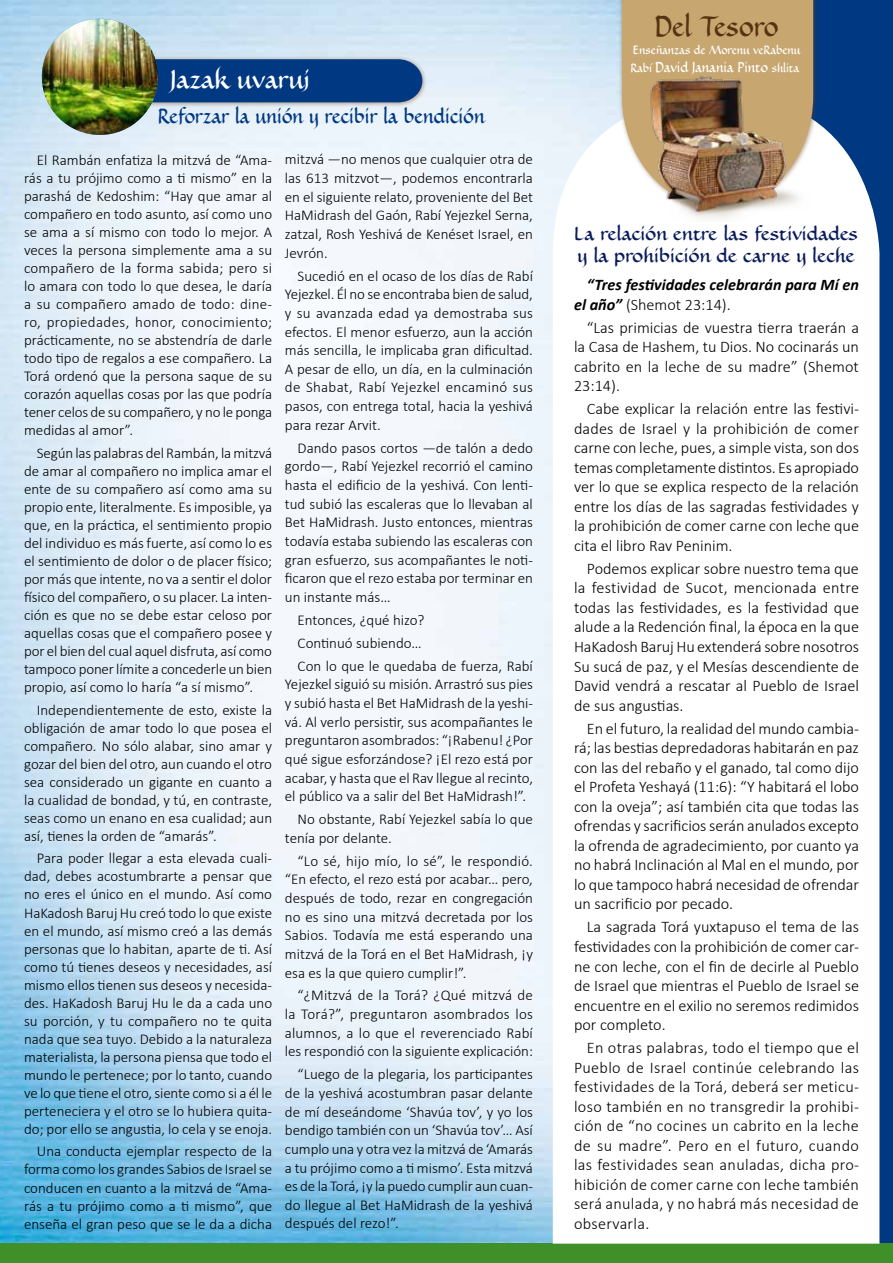
<style>
.page{position:relative;width:893px;height:1263px;background:#fff}
.page>*{position:absolute;margin:0;border:0;box-sizing:border-box;transform-origin:0 0}
.t1{font:700 27px "Demi Tasse";letter-spacing:.01em;color:#563412;scale:.9 1}
.t2{font:700 24px "Demi Tasse";color:#fff}
.t3{font:700 19.5px "Demi Tasse";color:#003882;scale:.9 1}
.t4{font:700 18px/21.8px "Demi Tasse";color:#0a1b5a}
.t5{font:300 16.2px/19.5px "Calibri";color:#000;text-align:justify}
.t6{font:italic 700 16.2px/19.5px "Calibri";color:#000}
.t7{font:300 15px/18px "Calibri";color:#000;text-align:justify}
.t8{font:700 13.5px "Demi Tasse";color:#fff;scale:.9 1}
.t9{font:700 11.4px "Demi Tasse";color:#fff;scale:.9 1}
.s1{font-size:11.4px}
.s2{font-weight:300;font-style:normal}
</style>
<div class="page">
<img style="left:0;top:0;width:618px;height:1243px">
<div style="left:722px;top:0;width:171px;height:1263px;background:#003882"></div>
<div style="left:110px;top:55px;width:317px;height:53px;background:#673e16;opacity:.5"></div>
<div style="left:153px;top:59px;width:269px;height:43px;background:#003882"></div>
<div style="left:0;top:1243px;width:893px;height:20px;background:#409029"></div>
<svg style="left:553px;top:94px;width:326px;height:1149px"></svg>
<div style="left:618px;top:0;width:201px;height:212px;background:#673e16;opacity:.5"></div>
<div style="left:622px;top:0;width:191px;height:207px;background:#c7a670"></div>
<img style="left:620px;top:75px;width:191px;height:146px">
<img style="left:42px;top:19px;width:116px;height:116px;border-radius:58px">
<h2 class="t2" style="left:171px;top:62px;width:141px">Jazak uvaruj</h2>
<h3 class="t3" style="left:158px;top:102px;width:365px">Reforzar la unión y recibir la bendición</h3>
<p class="t7" style="left:24px;top:151px;width:250px;text-indent:13px">El Rambán enfatiza la mitzvá de “Ama&shy;rás a tu prójimo como a ti mismo” en la parashá de Kedoshim: “Hay que amar al compañero en todo asunto, así como uno se ama a sí mismo con todo lo mejor. A veces la persona simplemente ama a su compañero de la forma sabida; pero si lo amara con todo lo que desea, le daría a su compañero amado de todo: dine&shy;ro, propiedades, honor, conocimiento; prácticamente, no se abstendría de darle todo tipo de regalos a ese compañero. La Torá ordenó que la persona saque de su corazón aquellas cosas por las que podría tener celos de su compañero, y no le ponga medidas al amor”.</p>
<p class="t7" style="left:24px;top:444px;width:250px;text-indent:13px">Según las palabras del Rambán, la mitzvá de amar al compañero no implica amar el ente de su compañero así como ama su propio ente, literalmente. Es imposible, ya que, en la práctica, el sentimiento propio del individuo es más fuerte, así como lo es el sentimiento de dolor o de placer físico; por más que intente, no va a sentir el dolor físico del compañero, o su placer. La inten&shy;ción es que no se debe estar celoso por aquellas cosas que el compañero posee y por el bien del cual aquel disfruta, así como tampoco poner límite a concederle un bien propio, así como lo haría “a sí mismo”.</p>
<p class="t7" style="left:24px;top:701px;width:250px;text-indent:13px">Independientemente de esto, existe la obligación de amar todo lo que posea el compañero. No sólo alabar, sino amar y gozar del bien del otro, aun cuando el otro sea considerado un gigante en cuanto a la cualidad de bondad, y tú, en contraste, seas como un enano en esa cualidad; aun así, tienes la orden de “amarás”.</p>
<p class="t7" style="left:24px;top:849px;width:250px;text-indent:13px">Para poder llegar a esta elevada cuali&shy;dad, debes acostumbrarte a pensar que no eres el único en el mundo. Así como HaKadosh Baruj Hu creó todo lo que existe en el mundo, así mismo creó a las demás personas que lo habitan, aparte de ti. Así como tú tienes deseos y necesidades, así mismo ellos tienen sus deseos y necesida&shy;des. HaKadosh Baruj Hu le da a cada uno su porción, y tu compañero no te quita nada que sea tuyo. Debido a la naturaleza materialista, la persona piensa que todo el mundo le pertenece; por lo tanto, cuando ve lo que tiene el otro, siente como si a él le perteneciera y el otro se lo hubiera quita&shy;do; por ello se angustia, lo cela y se enoja.</p>
<p class="t7" style="left:24px;top:1142px;width:250px;text-indent:13px">Una conducta ejemplar respecto de la forma como los grandes Sabios de Israel se conducen en cuanto a la mitzvá de “Ama&shy;rás a tu prójimo como a ti mismo”, que enseña el gran peso que se le da a dicha</p>
<p class="t7" style="left:285px;top:150px;width:250px;line-height:18.6px">mitzvá —no menos que cualquier otra de las 613 mitzvot—, podemos encontrarla en el siguiente relato, proveniente del Bet HaMidrash del Gaón, Rabí Yejezkel Serna, zatzal, Rosh Yeshivá de Kenéset Israel, en Jevrón.</p>
<p class="t7" style="left:285px;top:266px;width:250px;line-height:18.6px;text-indent:13px">Sucedió en el ocaso de los días de Rabí Yejezkel. Él no se encontraba bien de salud, y su avanzada edad ya demostraba sus efectos. El menor esfuerzo, aun la acción más sencilla, le implicaba gran dificultad.<br>A pesar de ello, un día, en la culminación de Shabat, Rabí Yejezkel encaminó sus pasos, con entrega total, hacia la yeshivá para rezar Arvit.</p>
<p class="t7" style="left:285px;top:438px;width:250px;line-height:18.6px;text-indent:13px">Dando pasos cortos —de talón a dedo gordo—, Rabí Yejezkel recorrió el camino hasta el edificio de la yeshivá. Con lenti&shy;tud subió las escaleras que lo llevaban al Bet HaMidrash. Justo entonces, mientras todavía estaba subiendo las escaleras con gran esfuerzo, sus acompañantes le noti&shy;ficaron que el rezo estaba por terminar en un instante más…</p>
<p class="t7" style="left:298px;top:608px;width:237px;line-height:23px;text-align:left">Entonces, ¿qué hizo?<br>Continuó subiendo…<br>Con lo que le quedaba de fuerza, Rabí</p>
<p class="t7" style="left:285px;top:675px;width:250px;line-height:18.6px">Yejezkel siguió su misión. Arrastró sus pies y subió hasta el Bet HaMidrash de la yeshi&shy;vá. Al verlo persistir, sus acompañantes le preguntaron asombrados: “¡Rabenu! ¿Por qué sigue esforzándose? ¡El rezo está por acabar, y hasta que el Rav llegue al recinto, el público va a salir del Bet HaMidrash!”.</p>
<p class="t7" style="left:285px;top:810px;width:250px;line-height:18.6px;text-indent:13px">No obstante, Rabí Yejezkel sabía lo que tenía por delante.</p>
<p class="t7" style="left:285px;top:851px;width:250px;line-height:18.6px;text-indent:13px">“Lo sé, hijo mío, lo sé”, le respondió. “En efecto, el rezo está por acabar… pero, después de todo, rezar en congregación no es sino una mitzvá decretada por los Sabios. Todavía me está esperando una mitzvá de la Torá en el Bet HaMidrash, ¡y esa es la que quiero cumplir!”.</p>
<p class="t7" style="left:285px;top:986px;width:250px;line-height:18.6px;text-indent:13px">“¿Mitzvá de la Torá? ¿Qué mitzvá de la Torá?”, preguntaron asombrados los alumnos, a lo que el reverenciado Rabí les respondió con la siguiente explicación:</p>
<p class="t7" style="left:285px;top:1065px;width:250px;line-height:18.6px;text-indent:13px">“Luego de la plegaria, los participantes de la yeshivá acostumbran pasar delante de mí deseándome ‘Shavúa tov’, y yo los bendigo también con un ‘Shavúa tov’… Así cumplo una y otra vez la mitzvá de ‘Amarás a tu prójimo como a ti mismo’. Esta mitzvá es de la Torá, ¡y la puedo cumplir aun cuan&shy;do llegue al Bet HaMidrash de la yeshivá después del rezo!”.</p>
<h1 class="t1" style="left:656px;top:7px;width:139px">Del Tesoro</h1>
<p class="t9" style="left:633px;top:41px;width:187px">Enseñanzas de Morenu veRabenu</p>
<p class="t8" style="left:631px;top:57px;width:189px"><span class="s1">Rabí</span> David Janania Pinto <span class="s1">shlita</span></p>
<p class="t4" style="left:575px;top:223px;width:285px">La relación entre las festividades y la prohibición de carne y leche</p>
<p class="t6" style="left:574px;top:274px;width:286px;text-indent:13px">“Tres festividades celebrarán para Mí en el año” <span class="s2">(Shemot 23:14).</span></p>
<p class="t5" style="left:574px;top:317px;width:286px;text-indent:13px">“Las primicias de vuestra tierra traerán a la Casa de Hashem, tu Dios. No cocinarás un cabrito en la leche de su madre” (Shemot 23:14).</p>
<p class="t5" style="left:574px;top:399px;width:286px;text-indent:13px">Cabe explicar la relación entre las festivi&shy;dades de Israel y la prohibición de comer carne con leche, pues, a simple vista, son dos temas completamente distintos. Es apropiado ver lo que se explica respecto de la relación entre los días de las sagradas festividades y la prohibición de comer carne con leche que cita el libro Rav Peninim.</p>
<p class="t5" style="left:574px;top:558px;width:286px;text-indent:13px">Podemos explicar sobre nuestro tema que la festividad de Sucot, mencionada entre todas las festividades, es la festividad que alude a la Redención final, la época en la que HaKadosh Baruj Hu extenderá sobre nosotros Su sucá de paz, y el Mesías descendiente de David vendrá a rescatar al Pueblo de Israel de sus angustias.</p>
<p class="t5" style="left:574px;top:718px;width:286px;text-indent:13px">En el futuro, la realidad del mundo cambia&shy;rá; las bestias depredadoras habitarán en paz con las del rebaño y el ganado, tal como dijo el Profeta Yeshayá (11:6): “Y habitará el lobo con la oveja”; así también cita que todas las ofrendas y sacrificios serán anulados excepto la ofrenda de agradecimiento, por cuanto ya no habrá Inclinación al Mal en el mundo, por lo que tampoco habrá necesidad de ofrendar un sacrificio por pecado.</p>
<p class="t5" style="left:574px;top:917px;width:286px;text-indent:13px">La sagrada Torá yuxtapuso el tema de las festividades con la prohibición de comer car&shy;ne con leche, con el fin de decirle al Pueblo de Israel que mientras el Pueblo de Israel se encuentre en el exilio no seremos redimidos por completo.</p>
<p class="t5" style="left:574px;top:1038px;width:286px;text-indent:13px">En otras palabras, todo el tiempo que el Pueblo de Israel continúe celebrando las festividades de la Torá, deberá ser meticu&shy;loso también en no transgredir la prohibi&shy;ción de “no cocines un cabrito en la leche de su madre”. Pero en el futuro, cuando las festividades sean anuladas, dicha pro&shy;hibición de comer carne con leche también será anulada, y no habrá más necesidad de observarla.</p>
</div>
